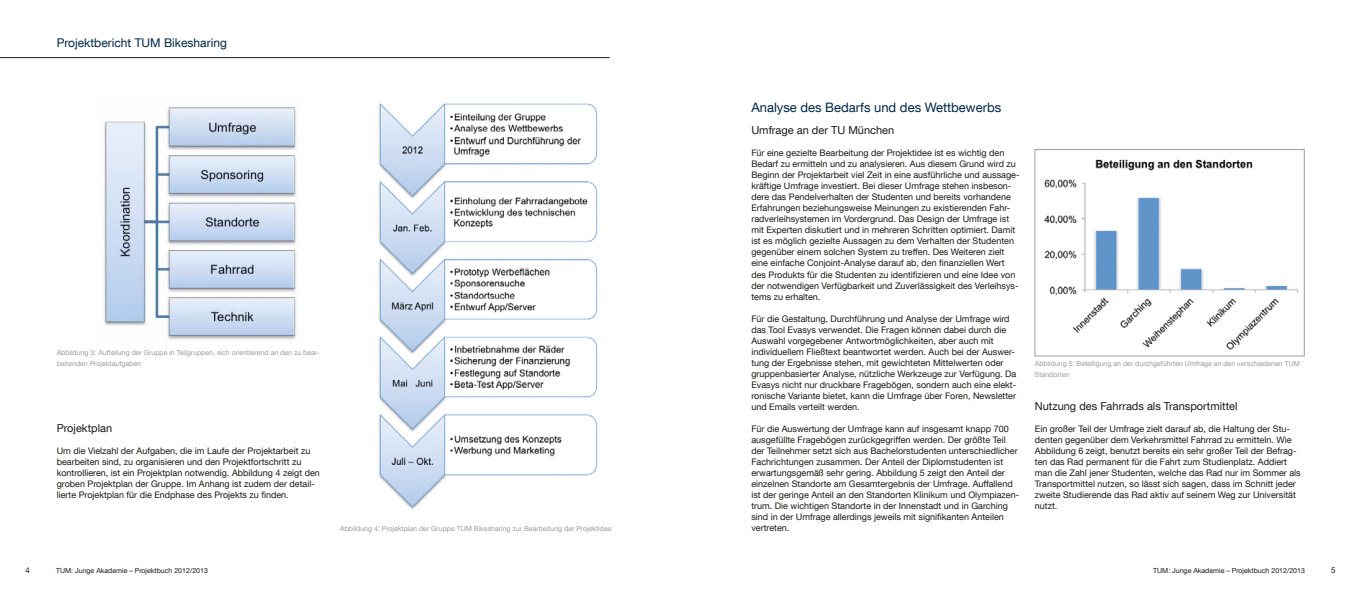
<style>
.page{position:relative;width:1361px;height:596px;background:#fff}
.page>*{position:absolute;margin:0;border:0;box-sizing:border-box;transform-origin:0 0}
.t1{font:13px "TUM Neue Helvetica";color:#002646}
.t2{font:12px "TUM Neue Helvetica";color:#002646}
.t3{font:11px "TUM Neue Helvetica";color:#1a1a18}
.t4{font:9px/11px "TUM Neue Helvetica";color:#1a1a18}
.t5{font:8px "TUM Neue Helvetica";color:#1a1a18}
.t6{font:7px/11px "TUM Neue Helvetica";color:#9c9d9d}
.t7{font:7px "TUM Neue Helvetica";color:#1a1a18}
</style>
<div class="page">
<hr style="left:0;top:57px;width:609px;height:1px;background:#1a1a18">
<img style="left:104px;top:107px;width:193px;height:233px">
<img style="left:378px;top:103px;width:220px;height:407px">
<img style="left:1044px;top:159px;width:255px;height:191px">
<div style="left:1034px;top:149px;width:270px;height:207px;border:1px solid #9c9d9d"></div>
<h2 class="t2" style="left:57px;top:36px;width:172px">Projektbericht TUM Bikesharing</h2>
<p class="t6" style="left:57px;top:346px;width:264px">Abbildung 3: Aufteilung der Gruppe in Teilgruppen, sich orientierend an den zu bear&shy;beitenden Projektaufgaben</p>
<p class="t3" style="left:57px;top:420px;width:57px">Projektplan</p>
<p class="t4" style="left:57px;top:444px;width:265px">Um die Vielzahl der Aufgaben, die im Laufe der Projektarbeit zu bearbeiten sind, zu organisieren und den Projektfortschritt zu kontrollieren, ist ein Projektplan notwendig. Abbildung 4 zeigt den groben Projektplan der Gruppe. Im Anhang ist zudem der detail&shy;lierte Projektplan für die Endphase des Projekts zu finden.</p>
<p class="t6" style="left:340px;top:522px;width:273px">Abbildung 4: Projektplan der Gruppe TUM Bikesharing zur Bearbeitung der Projektidee</p>
<h1 class="t1" style="left:751px;top:100px;width:251px">Analyse des Bedarfs und des Wettbewerbs</h1>
<p class="t3" style="left:751px;top:123px;width:144px">Umfrage an der TU München</p>
<p class="t4" style="left:751px;top:147px;width:270px">Für eine gezielte Bearbeitung der Projektidee ist es wichtig den Bedarf zu ermitteln und zu analysieren. Aus diesem Grund wird zu Beginn der Projektarbeit viel Zeit in eine ausführliche und aussage&shy;kräftige Umfrage investiert. Bei dieser Umfrage stehen insbeson&shy;dere das Pendelverhalten der Studenten und bereits vorhandene Erfahrungen beziehungsweise Meinungen zu existierenden Fahr&shy;radverleihsystemen im Vordergrund. Das Design der Umfrage ist mit Experten diskutiert und in mehreren Schritten optimiert. Damit ist es möglich gezielte Aussagen zu dem Verhalten der Studenten gegenüber einem solchen System zu treffen. Des Weiteren zielt eine einfache Conjoint-Analyse darauf ab, den finanziellen Wert des Produkts für die Studenten zu identifizieren und eine Idee von der notwendigen Verfügbarkeit und Zuverlässigkeit des Verleihsys&shy;tems zu erhalten.</p>
<p class="t4" style="left:751px;top:312px;width:266px">Für die Gestaltung, Durchführung und Analyse der Umfrage wird das Tool Evasys verwendet. Die Fragen können dabei durch die Auswahl vorgegebener Antwortmöglichkeiten, aber auch mit individuellem Fließtext beantwortet werden. Auch bei der Auswer&shy;tung der Ergebnisse stehen, mit gewichteten Mittelwerten oder gruppenbasierter Analyse, nützliche Werkzeuge zur Verfügung. Da Evasys nicht nur druckbare Fragebögen, sondern auch eine elekt&shy;ronische Variante bietet, kann die Umfrage über Foren, Newsletter und Emails verteilt werden.</p>
<p class="t4" style="left:751px;top:422px;width:269px">Für die Auswertung der Umfrage kann auf insgesamt knapp 700 ausgefüllte Fragebögen zurückgegriffen werden. Der größte Teil der Teilnehmer setzt sich aus Bachelorstudenten unterschiedlicher Fachrichtungen zusammen. Der Anteil der Diplomstudenten ist erwartungsgemäß sehr gering. Abbildung 5 zeigt den Anteil der einzelnen Standorte am Gesamtergebnis der Umfrage. Auffallend ist der geringe Anteil an den Standorten Klinikum und Olympiazen&shy;trum. Die wichtigen Standorte in der Innenstadt und in Garching sind in der Umfrage allerdings jeweils mit signifikanten Anteilen vertreten.</p>
<p class="t6" style="left:1035px;top:357px;width:266px">Abbildung 5: Beteiligung an der durchgeführten Umfrage an den verschiedenen TUM<br>Standorten</p>
<p class="t3" style="left:1035px;top:398px;width:204px">Nutzung des Fahrrads als Transportmittel</p>
<p class="t4" style="left:1035px;top:422px;width:267px">Ein großer Teil der Umfrage zielt darauf ab, die Haltung der Stu&shy;denten gegenüber dem Verkehrsmittel Fahrrad zu ermitteln. Wie Abbildung 6 zeigt, benutzt bereits ein sehr großer Teil der Befrag&shy;ten das Rad permanent für die Fahrt zum Studienplatz. Addiert man die Zahl jener Studenten, welche das Rad nur im Sommer als Transportmittel nutzen, so lässt sich sagen, dass im Schnitt jeder zweite Studierende das Rad aktiv auf seinem Weg zur Universität nutzt.</p>
<p class="t5" style="left:26px;top:565px;width:6px">4</p>
<p class="t7" style="left:56px;top:566px;width:153px">TUM: Junge Akademie – Projektbuch 2012/2013</p>
<p class="t7" style="left:1153px;top:566px;width:153px">TUM: Junge Akademie – Projektbuch 2012/2013</p>
<p class="t5" style="left:1331px;top:565px;width:6px">5</p>
</div>
